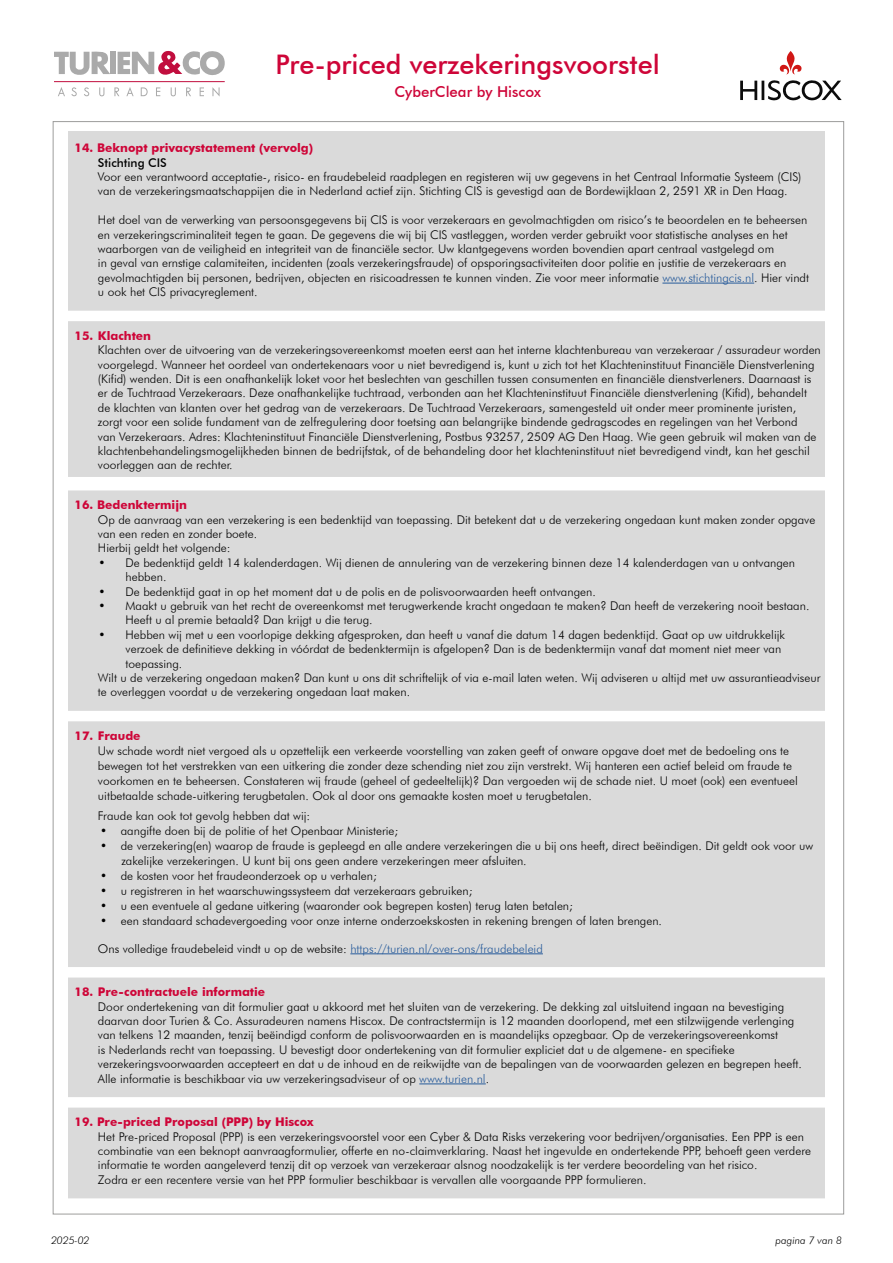
<style>
.page{position:relative;width:893px;height:1263px;background:#fff}
.page>*{position:absolute;margin:0;border:0;box-sizing:border-box;transform-origin:0 0}
.t1{font:500 27px "Futura BT";color:#ce0538}
.t2{font:500 15px "Futura BT";color:#ce0538}
.t3{font:300 12px/14.4px "Futura BT";color:#000}
.t4{font:700 12px "Futura BT";color:#ce0538}
.t5{font:500 12px "Futura BT";color:#000}
.t6{font:italic 300 10.5px "Futura BT";color:#000}
.s1{color:#275b9b}
</style>
<div class="page">
<div style="left:68px;top:131px;width:757px;height:1072px;background:#dadada"></div>
<div style="left:110px;top:52px;width:5px;height:22px;background:#aaa"></div>
<svg style="left:118px;top:51px;width:107px;height:24px"></svg>
<svg style="left:54px;top:51px;width:56px;height:24px"></svg>
<svg style="left:58px;top:87px;width:7px;height:9px"></svg>
<svg style="left:71px;top:87px;width:6px;height:9px"></svg>
<svg style="left:84px;top:87px;width:5px;height:9px"></svg>
<svg style="left:99px;top:87px;width:5px;height:9px"></svg>
<svg style="left:114px;top:87px;width:5px;height:9px"></svg>
<svg style="left:126px;top:87px;width:8px;height:9px"></svg>
<svg style="left:141px;top:87px;width:7px;height:9px"></svg>
<svg style="left:156px;top:87px;width:4px;height:9px"></svg>
<svg style="left:171px;top:87px;width:5px;height:9px"></svg>
<svg style="left:186px;top:87px;width:5px;height:9px"></svg>
<svg style="left:200px;top:87px;width:4px;height:9px"></svg>
<svg style="left:212px;top:87px;width:8px;height:10px"></svg>
<hr style="left:54px;top:81px;width:171px;height:1px;background:#c10e3e">
<svg style="left:740px;top:80px;width:102px;height:20px"></svg>
<svg style="left:780px;top:51px;width:22px;height:23px"></svg>
<hr style="left:662px;top:283px;width:92px;height:1px;background:#275b9b">
<div style="left:53px;top:311px;width:795px;height:10px;background:#fff"></div>
<div style="left:62px;top:477px;width:777px;height:13px;background:#fff"></div>
<div style="left:53px;top:711px;width:795px;height:10px;background:#fff"></div>
<hr style="left:350px;top:953px;width:193px;height:1px;background:#275b9b">
<div style="left:53px;top:967px;width:795px;height:10px;background:#fff"></div>
<hr style="left:419px;top:1084px;width:67px;height:1px;background:#275b9b">
<div style="left:53px;top:1097px;width:795px;height:10px;background:#fff"></div>
<div style="left:53px;top:1198px;width:795px;height:11px;background:#fff"></div>
<h1 class="t1" style="left:276px;top:48px;width:386px">Pre-priced verzekeringsvoorstel</h1>
<p class="t2" style="left:394px;top:82px;width:148px">CyberClear by Hiscox</p>
<p class="t4" style="left:75px;top:141px;width:240px">14. Beknopt privacystatement (vervolg)</p>
<p class="t5" style="left:98px;top:155px;width:70px">Stichting CIS</p>
<p class="t3" style="left:98px;top:169px;width:705px">Voor een verantwoord acceptatie-, risico- en fraudebeleid raadplegen en registeren wij uw gegevens in het Centraal Informatie Systeem (CIS) van de verzekeringsmaatschappijen die in Nederland actief zijn. Stichting CIS is gevestigd aan de Bordewijklaan 2, 2591 XR in Den Haag.</p>
<p class="t3" style="left:98px;top:213px;width:713px">Het doel van de verwerking van persoonsgegevens bij CIS is voor verzekeraars en gevolmachtigden om risico’s te beoordelen en te beheersen en verzekeringscriminaliteit tegen te gaan. De gegevens die wij bij CIS vastleggen, worden verder gebruikt voor statistische analyses en het waarborgen van de veiligheid en integriteit van de financiële sector. Uw klantgegevens worden bovendien apart centraal vastgelegd om<br>in geval van ernstige calamiteiten, incidenten (zoals verzekeringsfraude) of opsporingsactiviteiten door politie en justitie de verzekeraars en gevolmachtigden bij personen, bedrijven, objecten en risicoadressen te kunnen vinden. Zie voor meer informatie <span class="s1">www.stichtingcis.nl</span>. Hier vindt u ook het CIS privacyreglement.</p>
<p class="t4" style="left:75px;top:328px;width:78px">15. Klachten</p>
<p class="t3" style="left:98px;top:343px;width:724px">Klachten over de uitvoering van de verzekeringsovereenkomst moeten eerst aan het interne klachtenbureau van verzekeraar / assuradeur worden voorgelegd. Wanneer het oordeel van ondertekenaars voor u niet bevredigend is, kunt u zich tot het Klachteninstituut Financiële Dienstverlening (Kifid) wenden. Dit is een onafhankelijk loket voor het beslechten van geschillen tussen consumenten en financiële dienstverleners. Daarnaast is er de Tuchtraad Verzekeraars. Deze onafhankelijke tuchtraad, verbonden aan het Klachteninstituut Financiële dienstverlening (Kifid), behandelt de klachten van klanten over het gedrag van de verzekeraars. De Tuchtraad Verzekeraars, samengesteld uit onder meer prominente juristen, zorgt voor een solide fundament van de zelfregulering door toetsing aan belangrijke bindende gedragscodes en regelingen van het Verbond<br>van Verzekeraars. Adres: Klachteninstituut Financiële Dienstverlening, Postbus 93257, 2509 AG Den Haag. Wie geen gebruik wil maken van de klachtenbehandelingsmogelijkheden binnen de bedrijfstak, of de behandeling door het klachteninstituut niet bevredigend vindt, kan het geschil voorleggen aan de rechter.</p>
<p class="t4" style="left:75px;top:497px;width:114px">16. Bedenktermijn</p>
<p class="t3" style="left:98px;top:512px;width:719px">Op de aanvraag van een verzekering is een bedenktijd van toepassing. Dit betekent dat u de verzekering ongedaan kunt maken zonder opgave van een reden en zonder boete.<br>Hierbij geldt het volgende:</p>
<p class="t3" style="left:126px;top:555px;width:671px;text-indent:-27px">• De bedenktijd geldt 14 kalenderdagen. Wij dienen de annulering van de verzekering binnen deze 14 kalenderdagen van u ontvangen hebben.</p>
<p class="t3" style="left:99px;top:584px;width:499px">• De bedenktijd gaat in op het moment dat u de polis en de polisvoorwaarden heeft ontvangen.</p>
<p class="t3" style="left:126px;top:598px;width:685px;text-indent:-27px">• Maakt u gebruik van het recht de overeenkomst met terugwerkende kracht ongedaan te maken? Dan heeft de verzekering nooit bestaan.<br>Heeft u al premie betaald? Dan krijgt u die terug.</p>
<p class="t3" style="left:99px;top:627px;width:688px">• Hebben wij met u een voorlopige dekking afgesproken, dan heeft u vanaf die datum 14 dagen bedenktijd. Gaat op uw uitdrukkelijk</p>
<p class="t3" style="left:126px;top:641px;width:657px">verzoek de definitieve dekking in vóórdat de bedenktermijn is afgelopen? Dan is de bedenktermijn vanaf dat moment niet meer van</p>
<p class="t3" style="left:126px;top:656px;width:58px">toepassing.</p>
<p class="t3" style="left:98px;top:670px;width:724px">Wilt u de verzekering ongedaan maken? Dan kunt u ons dit schriftelijk of via e-mail laten weten. Wij adviseren u altijd met uw assurantieadviseur</p>
<p class="t3" style="left:98px;top:685px;width:314px">te overleggen voordat u de verzekering ongedaan laat maken.</p>
<p class="t4" style="left:75px;top:728px;width:68px">17. Fraude</p>
<p class="t3" style="left:98px;top:743px;width:701px;line-height:15px">Uw schade wordt niet vergoed als u opzettelijk een verkeerde voorstelling van zaken geeft of onware opgave doet met de bedoeling ons te bewegen tot het verstrekken van een uitkering die zonder deze schending niet zou zijn verstrekt. Wij hanteren een actief beleid om fraude te voorkomen en te beheersen. Constateren wij fraude (geheel of gedeeltelijk)? Dan vergoeden wij de schade niet. U moet (ook) een eventueel uitbetaalde schade-uitkering terugbetalen. Ook al door ons gemaakte kosten moet u terugbetalen.</p>
<p class="t3" style="left:98px;top:809px;width:214px">Fraude kan ook tot gevolg hebben dat wij:</p>
<p class="t3" style="left:100px;top:824px;width:300px">• aangifte doen bij de politie of het Openbaar Ministerie;</p>
<p class="t3" style="left:121px;top:838px;width:693px;line-height:15px;text-indent:-21px">• de verzekering(en) waarop de fraude is gepleegd en alle andere verzekeringen die u bij ons heeft, direct beëindigen. Dit geldt ook voor uw zakelijke verzekeringen. U kunt bij ons geen andere verzekeringen meer afsluiten.</p>
<p class="t3" style="left:100px;top:869px;width:278px">• de kosten voor het fraudeonderzoek op u verhalen;</p>
<p class="t3" style="left:100px;top:884px;width:374px">• u registreren in het waarschuwingssysteem dat verzekeraars gebruiken;</p>
<p class="t3" style="left:100px;top:899px;width:474px">• u een eventuele al gedane uitkering (waaronder ook begrepen kosten) terug laten betalen;</p>
<p class="t3" style="left:100px;top:914px;width:563px">• een standaard schadevergoeding voor onze interne onderzoekskosten in rekening brengen of laten brengen.</p>
<p class="t3" style="left:98px;top:941px;width:446px">Ons volledige fraudebeleid vindt u op de website: <span class="s1">https://turien.nl/over-ons/fraudebeleid</span></p>
<p class="t4" style="left:75px;top:985px;width:192px">18. Pre-contractuele informatie</p>
<p class="t3" style="left:98px;top:999px;width:706px">Door ondertekening van dit formulier gaat u akkoord met het sluiten van de verzekering. De dekking zal uitsluitend ingaan na bevestiging daarvan door Turien &amp; Co. Assuradeuren namens Hiscox. De contractstermijn is 12 maanden doorlopend, met een stilzwijgende verlenging van telkens 12 maanden, tenzij beëindigd conform de polisvoorwaarden en is maandelijks opzegbaar. Op de verzekeringsovereenkomst<br>is Nederlands recht van toepassing. U bevestigt door ondertekening van dit formulier expliciet dat u de algemene- en specifieke verzekeringsvoorwaarden accepteert en dat u de inhoud en de reikwijdte van de bepalingen van de voorwaarden gelezen en begrepen heeft.<br>Alle informatie is beschikbaar via uw verzekeringsadviseur of op <span class="s1">www.turien.nl</span>.</p>
<p class="t4" style="left:75px;top:1115px;width:240px">19. Pre-priced Proposal (PPP) by Hiscox</p>
<p class="t3" style="left:98px;top:1129px;width:715px">Het Pre-priced Proposal (PPP) is een verzekeringsvoorstel voor een Cyber &amp; Data Risks verzekering voor bedrijven/organisaties. Een PPP is een combinatie van een beknopt aanvraagformulier, offerte en no-claimverklaring. Naast het ingevulde en ondertekende PPP, behoeft geen verdere informatie te worden aangeleverd tenzij dit op verzoek van verzekeraar alsnog noodzakelijk is ter verdere beoordeling van het risico.<br>Zodra er een recentere versie van het PPP formulier beschikbaar is vervallen alle voorgaande PPP formulieren.</p>
<p class="t6" style="left:51px;top:1234px;width:40px">2025-02</p>
<p class="t6" style="left:775px;top:1234px;width:68px">pagina 7 van 8</p>
</div>
